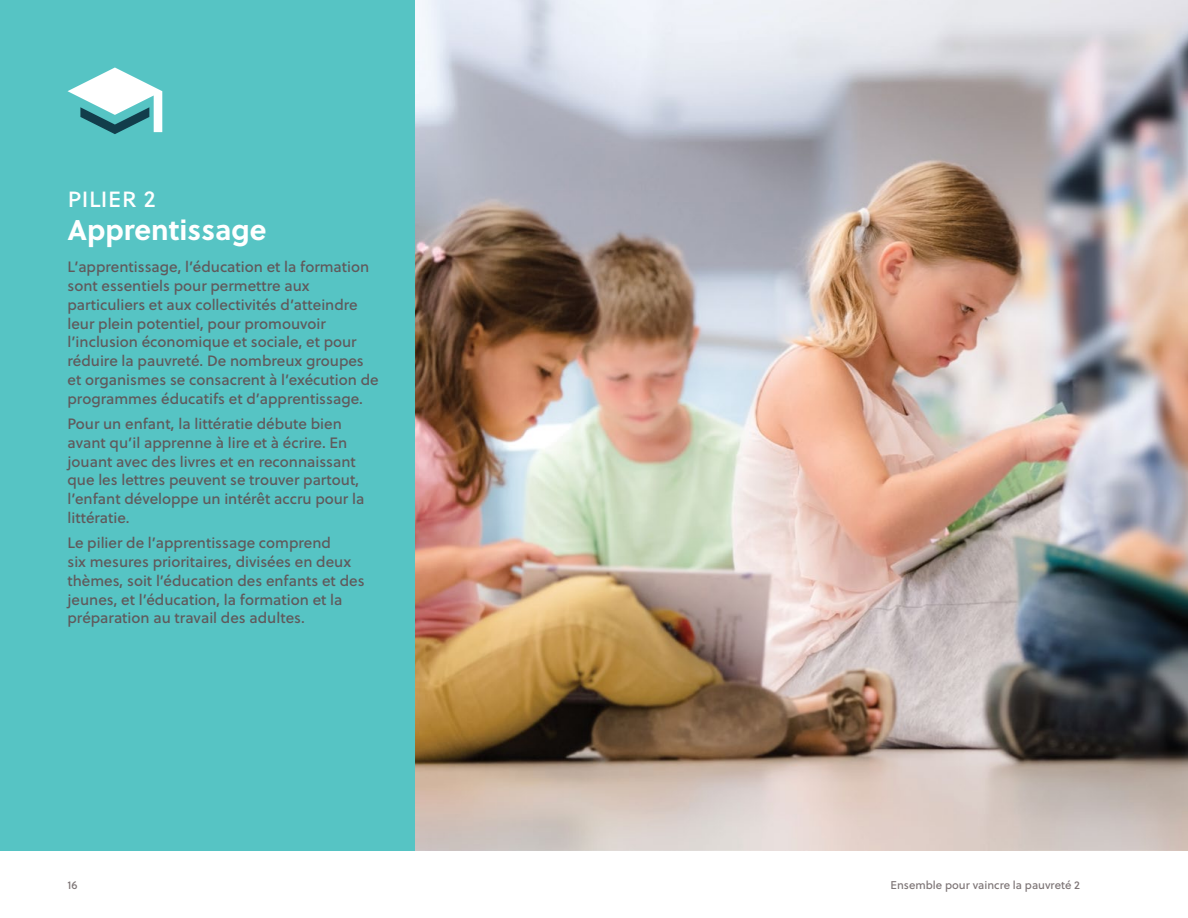
<style>
.page{position:relative;width:1188px;height:918px;background:#fff}
.page>*{position:absolute;margin:0;border:0;box-sizing:border-box;transform-origin:0 0}
.t1{font:700 28.5px "Soleil";color:#fff}
.t2{font:27px "Soleil";color:#fff}
.t3{font:15px/18.8px "Soleil Bk";color:#60595b}
.t4{font:11.25px "Soleil Bk";color:#7e7677}
</style>
<div class="page">
<div style="left:0;top:0;width:1188px;height:850px;background:#56c4c4"></div>
<svg style="left:67px;top:68px;width:95px;height:66px"></svg>
<img style="left:415px;top:0;width:773px;height:850px">
<h2 class="t2" style="left:68px;top:178px;width:90px">pilier 2</h2>
<h1 class="t1" style="left:68px;top:208px;width:200px">Apprentissage</h1>
<p class="t3" style="left:68px;top:257px;width:313px">L’apprentissage, l’éducation et la formation sont essentiels pour permettre aux particuliers et aux collectivités d’atteindre leur plein potentiel, pour promouvoir l’inclusion économique et sociale, et pour réduire la pauvreté. De nombreux groupes et organismes se consacrent à l’exécution de programmes éducatifs et d’apprentissage.</p>
<p class="t3" style="left:68px;top:414px;width:298px">Pour un enfant, la littératie débute bien avant qu’il apprenne à lire et à écrire. En jouant avec des livres et en reconnaissant que les lettres peuvent se trouver partout, l’enfant développe un intérêt accru pour la littératie.</p>
<p class="t3" style="left:68px;top:533px;width:299px">Le pilier de l’apprentissage comprend<br>six mesures prioritaires, divisées en deux thèmes, soit l’éducation des enfants et des jeunes, et l’éducation, la formation et la préparation au travail des adultes.</p>
<p class="t4" style="left:68px;top:876px;width:12px">16</p>
<p class="t4" style="left:891px;top:876px;width:191px">Ensemble pour vaincre la pauvreté 2</p>
</div>
